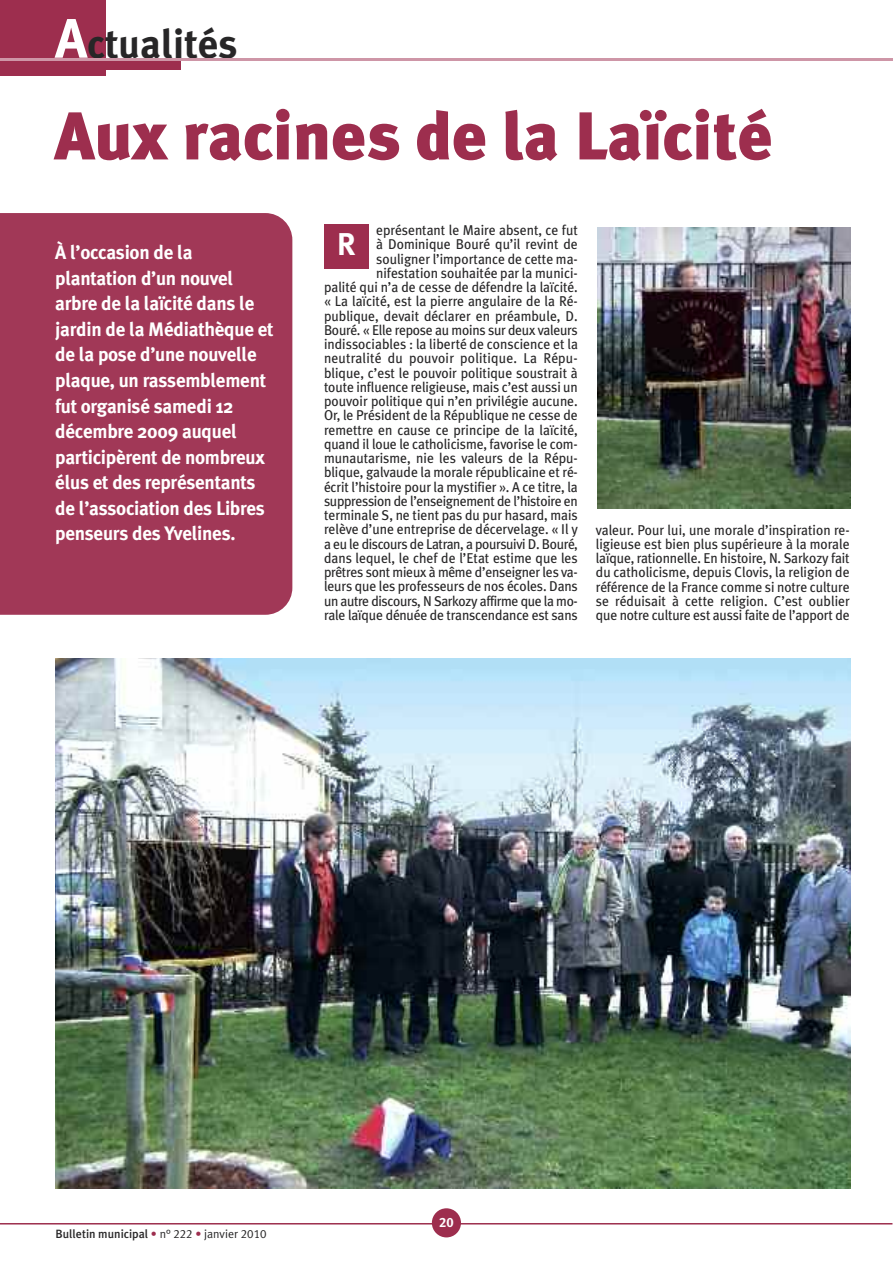
<style>
.page{position:relative;width:893px;height:1263px;background:#fff}
.page>*{position:absolute;margin:0;border:0;box-sizing:border-box;transform-origin:0 0}
.t1{font:900 67.5px "Meta Plus";color:#9d2e4e}
.t2{font:700 40.5px "Meta Plus";color:#272627}
.t3{font:700 31.5px "Meta Plus";color:#fff}
.t4{font:700 19.5px/25.5px "Meta Plus";letter-spacing:-.015em;color:#fff}
.t5{font:14.25px/14.2px "Meta Plus";color:#272627;text-align:right;scale:.96 1}
.t6{font:13.5px "Meta Plus Bold Caps";color:#fff}
.t7{font:500 12px "Meta Plus";color:#272627}
.s1{font-size:55.5px;color:#fff}
.s2{font-family:"Meta Plus Normal";font-weight:400;color:#9d2e4e}
.s3{font-family:"Meta Plus Normal";font-weight:400}
.s4{font-family:"Meta Plus Normal Caps";font-weight:400}
</style>
<div class="page">
<div style="left:0;top:0;width:105px;height:76px;background:#9d2e4e"></div>
<div style="left:0;top:61px;width:181px;height:9px;background:#9d2e4e"></div>
<hr style="left:0;top:59px;width:893px;height:2px;background:#ce96a7">
<hr style="left:0;top:1223px;width:892px;height:1px;background:#9d2e4e">
<div style="left:432px;top:1208px;width:29px;height:29px;background:#9d2e4e;border-radius:50%"></div>
<div style="left:0;top:213px;width:292px;height:402px;background:#a13857"></div>
<div style="left:324px;top:224px;width:45px;height:45px;background:#9d2e4e"></div>
<img style="left:55px;top:658px;width:795px;height:530px">
<img style="left:597px;top:228px;width:253px;height:280px">
<h2 class="t2" style="left:55px;top:20px;width:184px"><span class="s1">A</span>ctualités</h2>
<h1 class="t1" style="left:55px;top:97px;width:719px">Aux racines de la Laïcité</h1>
<p class="t4" style="left:55px;top:240px;width:220px">À l’occasion de la plantation d’un nouvel arbre de la laïcité dans le jardin de la Médiathèque et de la pose d’une nouvelle plaque, un rassemblement fut organisé samedi 12 décembre 2009 auquel participèrent de nombreux élus et des représentants de l’association des Libres penseurs des Yvelines.</p>
<p class="t5" style="left:324px;top:223px;width:266px">eprésentant le Maire absent, ce fut<br>à Dominique Bouré qu’il revint de souligner l’importance de cette ma&shy;nifestation souhaitée par la munici-<br>palité qui n’a de cesse de défendre la laïcité. « La laïcité, est la pierre angulaire de la Ré&shy;publique, devait déclarer en préambule, D.<br>Bouré. « Elle repose au moins sur deux valeurs indissociables : la liberté de conscience et la neutralité du pouvoir politique. La Répu&shy;blique, c’est le pouvoir politique soustrait à toute influence religieuse, mais c’est aussi un pouvoir politique qui n’en privilégie aucune.<br>Or, le Président de la République ne cesse de remettre en cause ce principe de la laïcité, quand il loue le catholicisme, favorise le com&shy;munautarisme, nie les valeurs de la Répu&shy;blique, galvaude la morale républicaine et ré&shy;écrit l’histoire pour la mystifier ». A ce titre, la suppression de l’enseignement de l’histoire en terminale S, ne tient pas du pur hasard, mais relève d’une entreprise de décervelage. « Il y a eu le discours de Latran, a poursuivi D. Bouré, dans lequel, le chef de l’Etat estime que les prêtres sont mieux à même d’enseigner les va&shy;leurs que les professeurs de nos écoles. Dans un autre discours, N Sarkozy affirme que la mo&shy;rale laïque dénuée de transcendance est sans</p>
<h3 class="t3" style="left:337px;top:226px;width:21px">R</h3>
<p class="t5" style="left:596px;top:523px;width:266px;text-align:justify">valeur. Pour lui, une morale d’inspiration re&shy;ligieuse est bien plus supérieure à la morale laïque, rationnelle. En histoire, N. Sarkozy fait du catholicisme, depuis Clovis, la religion de référence de la France comme si notre culture se réduisait à cette religion. C’est oublier que notre culture est aussi faite de l’apport de</p>
<p class="t7" style="left:56px;top:1226px;width:212px">Bulletin municipal <span class="s2">•</span> <span class="s3">n°</span> <span class="s4">222</span> <span class="s2">•</span> <span class="s3">janvier</span> <span class="s4">2010</span></p>
<p class="t6" style="left:439px;top:1214px;width:16px">20</p>
</div>
